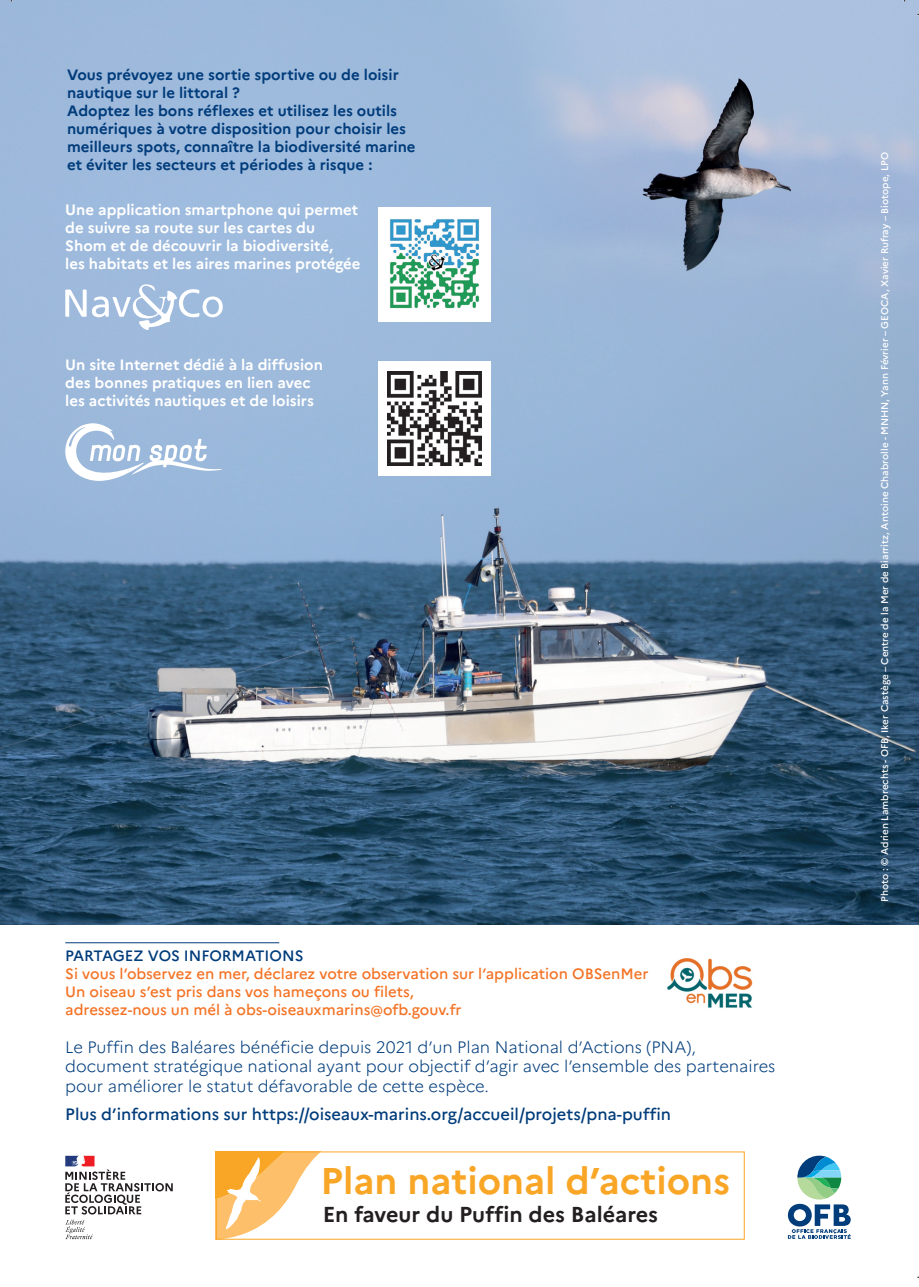
<style>
.page{position:relative;width:919px;height:1287px;background:#fff}
.page>*{position:absolute;margin:0;border:0;box-sizing:border-box;transform-origin:0 0}
.t1{font:700 37.2px "Marianne";color:#f9a627}
.t2{font:700 21.6px "Marianne";color:#231f20}
.t3{font:300 16.5px/19.8px "Marianne";color:#013c7b}
.t4{font:500 16.5px "Marianne";color:#013c7b}
.t5{font:700 15px/18px "Marianne";color:#013c7b}
.t6{font:700 15px/18px "Marianne";color:#fff}
.t7{font:500 15px/18px "Marianne";color:#f47325}
.t8{font:500 15px "Marianne";color:#013c7b}
.t9{font:500 9.75px "Marianne";color:#fff}
</style>
<div class="page">
<img style="left:0;top:0;width:918px;height:924px">
<hr style="left:65px;top:942px;width:214px;height:1px;background:#013c7b">
<img style="left:667px;top:958px;width:86px;height:50px">
<svg style="left:787px;top:1156px;width:63px;height:83px"></svg>
<svg style="left:65px;top:1220px;width:28px;height:19px"></svg>
<svg style="left:65px;top:1156px;width:108px;height:58px"></svg>
<svg style="left:218px;top:1153px;width:102px;height:85px"></svg>
<div style="left:216px;top:1151px;width:528px;height:89px;border:1px solid #f9a627"></div>
<svg style="left:65px;top:421px;width:157px;height:60px"></svg>
<img style="left:378px;top:207px;width:113px;height:113px">
<svg style="left:65px;top:284px;width:158px;height:46px"></svg>
<div style="left:378px;top:361px;width:113px;height:115px;background:#fff"></div>
<img style="left:387px;top:371px;width:95px;height:94px">
<p class="t5" style="left:67px;top:65px;width:350px">Vous prévoyez une sortie sportive ou de loisir nautique sur le littoral ?<br>Adoptez les bons réflexes et utilisez les outils numériques à votre disposition pour choisir les meilleurs spots, connaître la biodiversité marine et éviter les secteurs et périodes à risque :</p>
<p class="t6" style="left:65px;top:201px;width:297px">Une application smartphone qui permet de suivre sa route sur les cartes du<br>Shom et de découvrir la biodiversité,<br>les habitats et les aires marines protégée</p>
<p class="t6" style="left:65px;top:356px;width:259px">Un site Internet dédié à la diffusion des bonnes pratiques en lien avec les activités nautiques et de loisirs</p>
<p class="t8" style="left:65px;top:947px;width:240px">PARTAGEZ VOS INFORMATIONS</p>
<p class="t7" style="left:65px;top:965px;width:584px">Si vous l’observez en mer, déclarez votre observation sur l’application OBSenMer<br>Un oiseau s’est pris dans vos hameçons ou filets,<br>adressez-nous un mél à obs-oiseauxmarins@ofb.gouv.fr</p>
<p class="t3" style="left:65px;top:1037px;width:711px">Le Puffin des Baléares bénéficie depuis 2021 d’un Plan National d’Actions (PNA), document stratégique national ayant pour objectif d’agir avec l’ensemble des partenaires pour améliorer le statut défavorable de cette espèce.</p>
<p class="t4" style="left:65px;top:1104px;width:607px">Plus d’informations sur https://oiseaux-marins.org/accueil/projets/pna-puffin</p>
<h1 class="t1" style="left:320px;top:1158px;width:411px">Plan national d’actions</h1>
<h2 class="t2" style="left:323px;top:1201px;width:337px">En faveur du Puffin des Baléares</h2>
<p class="t9" style="left:878px;top:902px;width:751px;rotate:-90deg">Photo : © Adrien Lambrechts - OFB, Iker Castège – Centre de la Mer de Biarritz, Antoine Chabrolle - MNHN, Yann Février – GEOCA, Xavier Rufray – Biotope, LPO</p>
</div>
